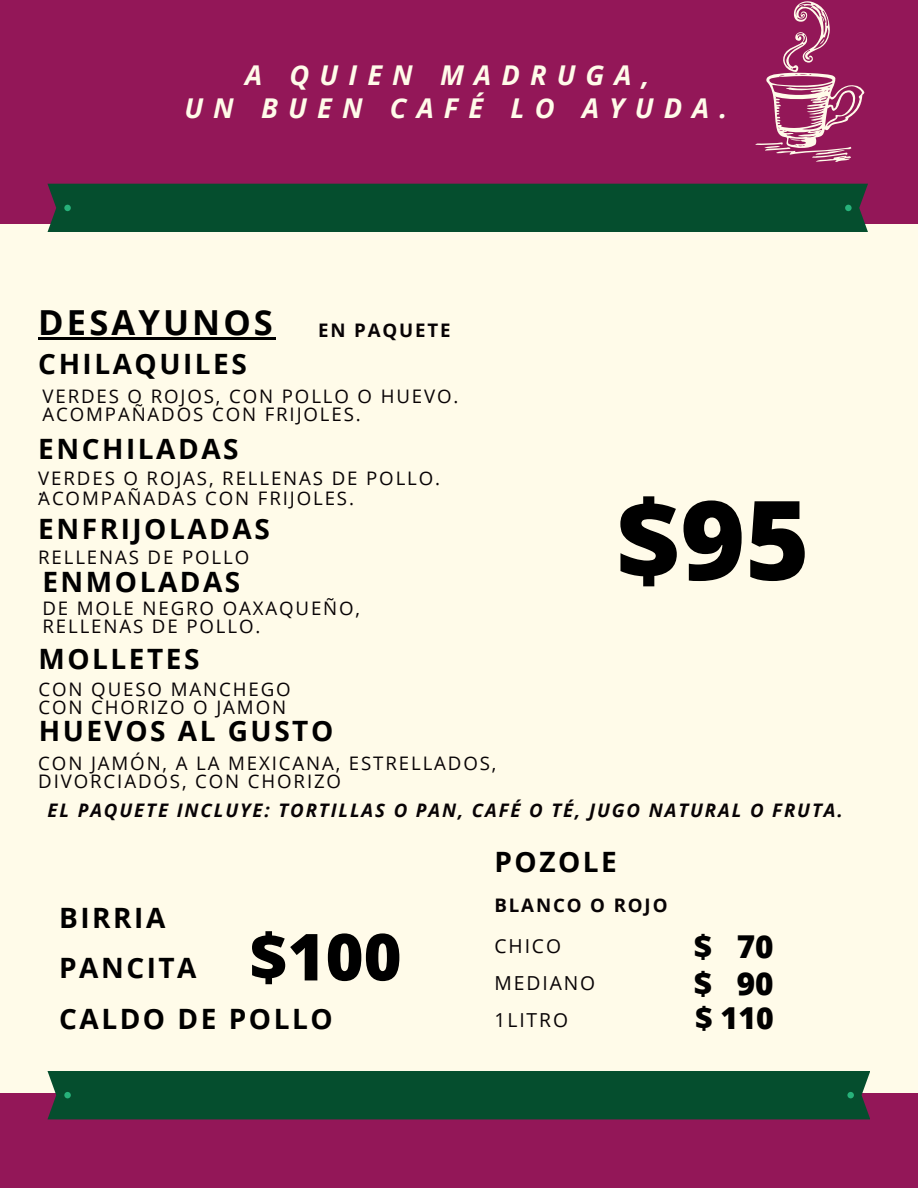
<style>
.page{position:relative;width:918px;height:1188px;background:#fffbe9}
.page>*{position:absolute;margin:0;border:0;box-sizing:border-box;transform-origin:0 0}
.t1{font:800 110.25px "Open Sans";color:#000}
.t2{font:800 64.95px "Open Sans";color:#000}
.t3{font:700 34.5px "Open Sans";letter-spacing:.09em;color:#000}
.t4{font:800 31.5px "Open Sans";color:#000}
.t5{font:800 30.15px "Open Sans";color:#000}
.t6{font:700 28.05px "Open Sans";letter-spacing:.09em;color:#000}
.t7{font:italic 700 27.3px "Open Sans";letter-spacing:.37em;color:#fffbe9}
.t8{font:19.35px "Open Sans";letter-spacing:.1em;color:#080305}
.t9{font:18.75px "Open Sans";letter-spacing:.1em;color:#080305}
.t10{font:italic 700 18.75px "Open Sans";letter-spacing:.1em;color:#080305}
.t11{font:700 18.75px "Open Sans";letter-spacing:.1em;color:#080305}
</style>
<div class="page">
<div style="left:0;top:0;width:918px;height:224px;background:#931758"></div>
<div style="left:47px;top:184px;width:821px;height:48px;background:#054e2e"></div>
<div style="left:845px;top:205px;width:7px;height:6px;background:#27b27a;border-radius:50%"></div>
<div style="left:64px;top:205px;width:7px;height:6px;background:#27b27a;border-radius:50%"></div>
<div style="left:0;top:1094px;width:918px;height:94px;background:#931758"></div>
<div style="left:47px;top:1071px;width:823px;height:48px;background:#054e2e"></div>
<div style="left:847px;top:1092px;width:7px;height:6px;background:#27b27a;border-radius:50%"></div>
<div style="left:64px;top:1092px;width:7px;height:6px;background:#27b27a;border-radius:50%"></div>
<svg style="left:755px;top:1px;width:109px;height:161px"></svg>
<hr style="left:38px;top:337px;width:238px;height:3px;background:#000">
<p class="t7" style="left:245px;top:56px;width:406px">A QUIEN MADRUGA,</p>
<p class="t7" style="left:184px;top:89px;width:544px">UN BUEN CAFÉ LO AYUDA.</p>
<p class="t3" style="left:38px;top:298px;width:236px">DESAYUNOS</p>
<p class="t6" style="left:38px;top:344px;width:210px">CHILAQUILES</p>
<p class="t11" style="left:318px;top:317px;width:134px">EN PAQUETE</p>
<p class="t9" style="left:42px;top:383px;width:417px">VERDES O ROJOS, CON POLLO O HUEVO.</p>
<p class="t9" style="left:42px;top:401px;width:320px">ACOMPAÑADOS CON FRIJOLES.</p>
<p class="t6" style="left:38px;top:429px;width:202px">ENCHILADAS</p>
<p class="t9" style="left:38px;top:465px;width:403px">VERDES O ROJAS, RELLENAS DE POLLO.</p>
<p class="t9" style="left:38px;top:475px;width:6px">.</p>
<p class="t9" style="left:38px;top:485px;width:317px">ACOMPAÑADAS CON FRIJOLES.</p>
<p class="t6" style="left:38px;top:509px;width:233px">ENFRIJOLADAS</p>
<p class="t9" style="left:38px;top:544px;width:213px">RELLENAS DE POLLO</p>
<p class="t6" style="left:42px;top:562px;width:199px">ENMOLADAS</p>
<p class="t9" style="left:42px;top:594px;width:319px">DE MOLE NEGRO OAXAQUEÑO,</p>
<p class="t9" style="left:42px;top:612px;width:219px">RELLENAS DE POLLO.</p>
<p class="t6" style="left:38px;top:639px;width:162px">MOLLETES</p>
<p class="t9" style="left:38px;top:676px;width:254px">CON QUESO MANCHEGO</p>
<p class="t9" style="left:38px;top:694px;width:249px">CON CHORIZO O JAMON</p>
<p class="t6" style="left:39px;top:711px;width:296px">HUEVOS AL GUSTO</p>
<p class="t1" style="left:616px;top:462px;width:195px">$95</p>
<p class="t9" style="left:38px;top:750px;width:460px">CON JAMÓN, A LA MEXICANA, ESTRELLADOS,</p>
<p class="t9" style="left:38px;top:768px;width:304px">DIVORCIADOS, CON CHORIZO</p>
<p class="t10" style="left:47px;top:797px;width:797px">EL PAQUETE INCLUYE: TORTILLAS O PAN, CAFÉ O TÉ, JUGO NATURAL O FRUTA.</p>
<p class="t6" style="left:494px;top:842px;width:124px">POZOLE</p>
<p class="t11" style="left:494px;top:892px;width:175px">BLANCO O ROJO</p>
<p class="t8" style="left:494px;top:932px;width:68px">CHICO</p>
<p class="t8" style="left:494px;top:969px;width:102px">MEDIANO</p>
<p class="t8" style="left:494px;top:1006px;width:75px">1LITRO</p>
<p class="t6" style="left:59px;top:898px;width:108px">BIRRIA</p>
<p class="t2" style="left:249px;top:911px;width:154px">$100</p>
<p class="t4" style="left:694px;top:924px;width:81px">$ 70</p>
<p class="t6" style="left:59px;top:948px;width:139px">PANCITA</p>
<p class="t4" style="left:694px;top:962px;width:81px">$ 90</p>
<p class="t5" style="left:695px;top:997px;width:80px">$ 110</p>
<p class="t6" style="left:59px;top:999px;width:275px">CALDO DE POLLO</p>
</div>
